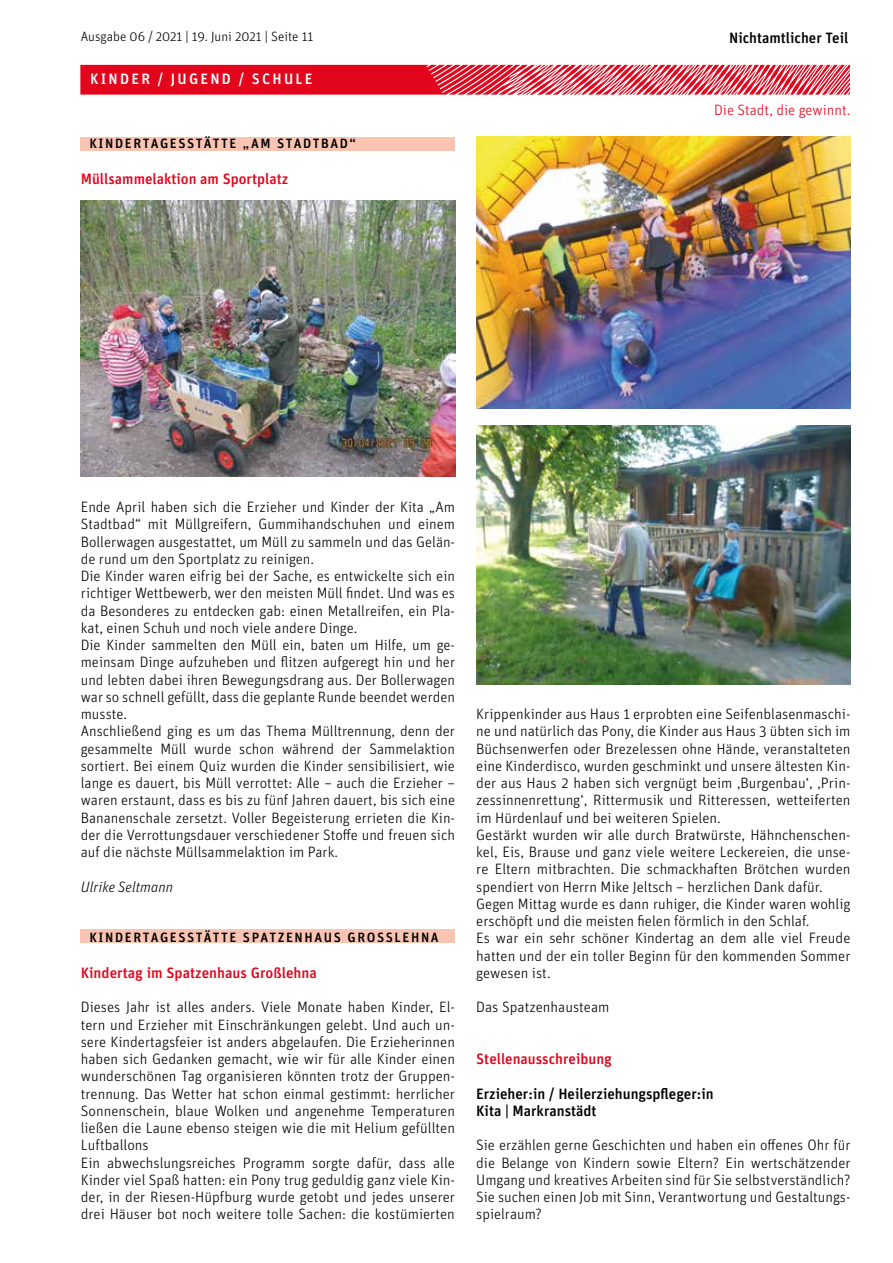
<style>
.page{position:relative;width:893px;height:1263px;background:#fff}
.page>*{position:absolute;margin:0;border:0;box-sizing:border-box;transform-origin:0 0}
.t1{font:300 15px/17.2px "Unit OT";color:#000;text-align:justify}
.t2{font:500 15px "Unit OT";color:#e3051b}
.t3{font:500 15px "Unit OT";color:#000}
.t4{font:500 15px "Unit OT";letter-spacing:.15em;color:#fff}
.t5{font:300 15px "Unit OT";color:#e3051b}
.t6{font:italic 300 15px "Unit OT";color:#000}
.t7{font:500 13.5px "Unit OT";letter-spacing:.12em;color:#000}
.t8{font:300 13.5px "Unit OT";color:#000}
</style>
<div class="page">
<div style="left:81px;top:929px;width:374px;height:14px;background:#f9c5b2"></div>
<div style="left:81px;top:137px;width:374px;height:14px;background:#f9c5b2"></div>
<svg style="left:80px;top:65px;width:770px;height:30px;background:#e93e4f"></svg>
<img style="left:81px;top:200px;width:374px;height:276px">
<img style="left:476px;top:426px;width:374px;height:259px">
<img style="left:476px;top:136px;width:374px;height:273px">
<p class="t8" style="left:81px;top:29px;width:234px">Ausgabe 06 / 2021 | 19. Juni 2021 | Seite 11</p>
<p class="t3" style="left:729px;top:28px;width:121px">Nichtamtlicher Teil</p>
<p class="t4" style="left:90px;top:70px;width:224px">KINDER / JUGEND / SCHULE</p>
<p class="t7" style="left:89px;top:135px;width:268px">KINDERTAGESSTÄTTE „AM STADTBAD“</p>
<p class="t2" style="left:81px;top:170px;width:209px">Müllsammelaktion am Sportplatz</p>
<p class="t5" style="left:714px;top:102px;width:138px">Die Stadt, die gewinnt.</p>
<p class="t1" style="left:81px;top:498px;width:376px">Ende April haben sich die Erzieher und Kinder der Kita „Am Stadtbad“ mit Müllgreifern, Gummihandschuhen und einem Bollerwagen ausgestattet, um Müll zu sammeln und das Gelän&shy;de rund um den Sportplatz zu reinigen.</p>
<p class="t1" style="left:81px;top:567px;width:376px">Die Kinder waren eifrig bei der Sache, es entwickelte sich ein richtiger Wettbewerb, wer den meisten Müll findet. Und was es da Besonderes zu entdecken gab: einen Metallreifen, ein Pla&shy;kat, einen Schuh und noch viele andere Dinge.</p>
<p class="t1" style="left:81px;top:636px;width:376px">Die Kinder sammelten den Müll ein, baten um Hilfe, um ge&shy;meinsam Dinge aufzuheben und flitzen aufgeregt hin und her und lebten dabei ihren Bewegungsdrang aus. Der Bollerwagen war so schnell gefüllt, dass die geplante Runde beendet werden musste.</p>
<p class="t1" style="left:81px;top:723px;width:376px">Anschließend ging es um das Thema Mülltrennung, denn der gesammelte Müll wurde schon während der Sammelaktion sortiert. Bei einem Quiz wurden die Kinder sensibilisiert, wie lange es dauert, bis Müll verrottet: Alle – auch die Erzieher – waren erstaunt, dass es bis zu fünf Jahren dauert, bis sich eine Bananenschale zersetzt. Voller Begeisterung errieten die Kin&shy;der die Verrottungsdauer verschiedener Stoffe und freuen sich auf die nächste Müllsammelaktion im Park.</p>
<p class="t6" style="left:81px;top:878px;width:94px">Ulrike Seltmann</p>
<p class="t7" style="left:89px;top:929px;width:351px">KINDERTAGESSTÄTTE SPATZENHAUS GROSSLEHNA</p>
<p class="t2" style="left:81px;top:964px;width:238px">Kindertag im Spatzenhaus Großlehna</p>
<p class="t1" style="left:81px;top:999px;width:376px">Dieses Jahr ist alles anders. Viele Monate haben Kinder, El&shy;tern und Erzieher mit Einschränkungen gelebt. Und auch un&shy;sere Kindertagsfeier ist anders abgelaufen. Die Erzieherinnen haben sich Gedanken gemacht, wie wir für alle Kinder einen wunderschönen Tag organisieren könnten trotz der Gruppen&shy;trennung. Das Wetter hat schon einmal gestimmt: herrlicher Sonnenschein, blaue Wolken und angenehme Temperaturen ließen die Laune ebenso steigen wie die mit Helium gefüllten Luftballons</p>
<p class="t1" style="left:81px;top:1154px;width:376px">Ein abwechslungsreiches Programm sorgte dafür, dass alle Kinder viel Spaß hatten: ein Pony trug geduldig ganz viele Kin&shy;der, in der Riesen-Hüpfburg wurde getobt und jedes unserer drei Häuser bot noch weitere tolle Sachen: die kostümierten</p>
<p class="t1" style="left:476px;top:705px;width:376px">Krippenkinder aus Haus 1 erprobten eine Seifenblasenmaschi&shy;ne und natürlich das Pony, die Kinder aus Haus 3 übten sich im Büchsenwerfen oder Brezelessen ohne Hände, veranstalteten eine Kinderdisco, wurden geschminkt und unsere ältesten Kin&shy;der aus Haus 2 haben sich vergnügt beim ‚Burgenbau‘, ‚Prin&shy;zessinnenrettung‘, Rittermusik und Ritteressen, wetteiferten im Hürdenlauf und bei weiteren Spielen.</p>
<p class="t1" style="left:476px;top:826px;width:376px">Gestärkt wurden wir alle durch Bratwürste, Hähnchenschen&shy;kel, Eis, Brause und ganz viele weitere Leckereien, die unse&shy;re Eltern mitbrachten. Die schmackhaften Brötchen wurden spendiert von Herrn Mike Jeltsch – herzlichen Dank dafür.</p>
<p class="t1" style="left:476px;top:895px;width:376px">Gegen Mittag wurde es dann ruhiger, die Kinder waren wohlig erschöpft und die meisten fielen förmlich in den Schlaf.</p>
<p class="t1" style="left:476px;top:930px;width:376px">Es war ein sehr schöner Kindertag an dem alle viel Freude hatten und der ein toller Beginn für den kommenden Sommer gewesen ist.</p>
<p class="t1" style="left:476px;top:999px;width:135px">Das Spatzenhausteam</p>
<p class="t2" style="left:476px;top:1050px;width:137px">Stellenausschreibung</p>
<p class="t3" style="left:476px;top:1084px;width:239px">Erzieher:in / Heilerziehungspfleger:in</p>
<p class="t3" style="left:476px;top:1102px;width:122px">Kita | Markranstädt</p>
<p class="t1" style="left:476px;top:1137px;width:376px">Sie erzählen gerne Geschichten und haben ein offenes Ohr für die Belange von Kindern sowie Eltern? Ein wertschätzender Umgang und kreatives Arbeiten sind für Sie selbstverständlich?<br>Sie suchen einen Job mit Sinn, Verantwortung und Gestaltungs&shy;spielraum?</p>
</div>
